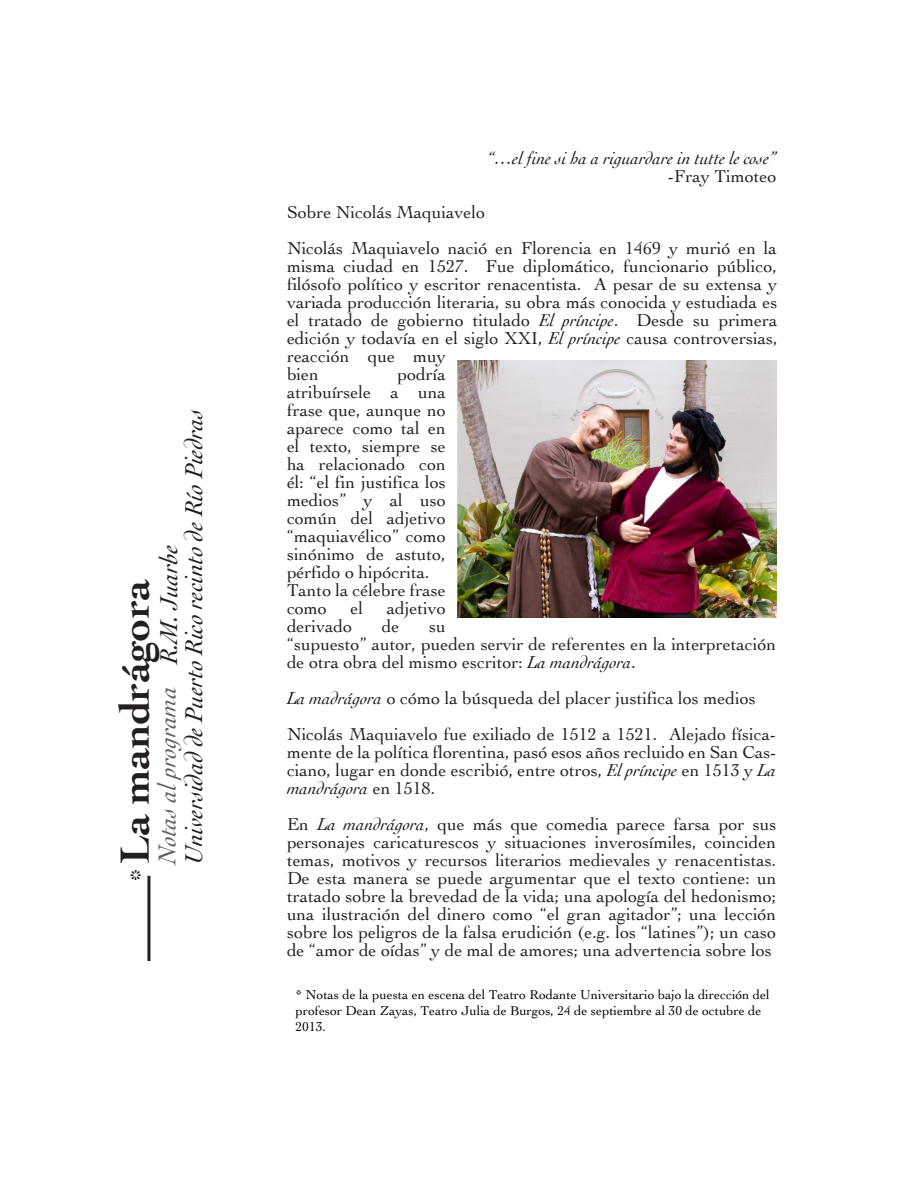
<style>
.page{position:relative;width:918px;height:1188px;background:#fff}
.page>*{position:absolute;margin:0;border:0;box-sizing:border-box;transform-origin:0 0}
.t1{font:700 42.75px "Cochin";color:#231f20}
.t2{font:italic 28.5px "Cochin";color:#231f20}
.t3{font:italic 25.5px "Cochin";letter-spacing:-.005em;color:#231f20}
.t4{font:italic 25.5px "Cochin";color:#606060}
.t5{font:18px/18px "Cochin";color:#231f20}
.t6{font:italic 18px "Cochin";color:#231f20}
.t7{font:13.5px/16.2px "Cochin";color:#000}
.s1{font-style:italic}
</style>
<div class="page">
<hr style="left:147px;top:876px;width:3px;height:85px;background:#231f20">
<img style="left:458px;top:360px;width:319px;height:258px">
<h3 class="t3" style="left:177px;top:864px;width:458px;rotate:-90deg">Universidad de Puerto Rico recinto de Río Piedras</h3>
<h3 class="t3" style="left:152px;top:664px;width:122px;rotate:-90deg">R.M. Juarbe</h3>
<h3 class="t4" style="left:150px;top:864px;width:180px;rotate:-90deg">Notas al programa</h3>
<h1 class="t1" style="left:106px;top:864px;width:286px;rotate:-90deg">La mandrágora</h1>
<h2 class="t2" style="left:127px;top:860px;width:16px">*</h2>
<p class="t6" style="left:487px;top:146px;width:290px">“…el fine si ha a riguardare in tutte le cose”</p>
<p class="t5" style="left:668px;top:166px;width:110px">-Fray Timoteo</p>
<p class="t5" style="left:287px;top:193px;width:491px;line-height:36px">Sobre Nicolás Maquiavelo<br>Nicolás Maquiavelo nació en Florencia en 1469 y murió en la</p>
<p class="t5" style="left:287px;top:256px;width:492px">misma ciudad en 1527. Fue diplomático, funcionario público, filósofo político y escritor renacentista. A pesar de su extensa y variada producción literaria, su obra más conocida y estudiada es el tratado de gobierno titulado <span class="s1">El príncipe</span>. Desde su primera edición y todavía en el siglo XXI, <span class="s1">El príncipe</span> causa controversias, reacción que muy<br>bien</p>
<p class="t5" style="left:287px;top:364px;width:160px;text-indent:110px">podría atribuírsele a una frase que, aunque no aparece como tal en el texto, siempre se ha relacionado con él: “el fin justifica los medios” y al uso común del adjetivo “maquiavélico” como sinónimo de astuto, pérfido o hipócrita.<br>Tanto la célebre frase como</p>
<p class="t5" style="left:351px;top:598px;width:14px">el</p>
<p class="t5" style="left:387px;top:598px;width:60px">adjetivo</p>
<p class="t5" style="left:287px;top:616px;width:67px">derivado</p>
<p class="t5" style="left:382px;top:616px;width:19px">de</p>
<p class="t5" style="left:287px;top:616px;width:491px;text-indent:142px">su<br>“supuesto” autor, pueden servir de referentes en la interpretación de otra obra del mismo escritor: <span class="s1">La mandrágora</span>.</p>
<p class="t5" style="left:287px;top:679px;width:491px;line-height:36px"><span class="s1">La madrágora</span> o cómo la búsqueda del placer justifica los medios<br>Nicolás Maquiavelo fue exiliado de 1512 a 1521. Alejado física-</p>
<p class="t5" style="left:287px;top:742px;width:491px;text-align:justify">mente de la política florentina, pasó esos años recluido en San Cas&shy;ciano, lugar en donde escribió, entre otros, <span class="s1">El príncipe</span> en 1513 y <span class="s1">La mandrágora</span> en 1518.</p>
<p class="t5" style="left:287px;top:814px;width:491px;text-align:justify">En <span class="s1">La mandrágora</span>, que más que comedia parece farsa por sus personajes caricaturescos y situaciones inverosímiles, coinciden temas, motivos y recursos literarios medievales y renacentistas.<br>De esta manera se puede argumentar que el texto contiene: un tratado sobre la brevedad de la vida; una apología del hedonismo; una ilustración del dinero como “el gran agitador”; una lección sobre los peligros de la falsa erudición (e.g. los “latines”); un caso de “amor de oídas” y de mal de amores; una advertencia sobre los</p>
<p class="t7" style="left:296px;top:986px;width:476px">* Notas de la puesta en escena del Teatro Rodante Universitario bajo la dirección del profesor Dean Zayas, Teatro Julia de Burgos, 24 de septiembre al 30 de octubre de<br>2013.</p>
</div>
